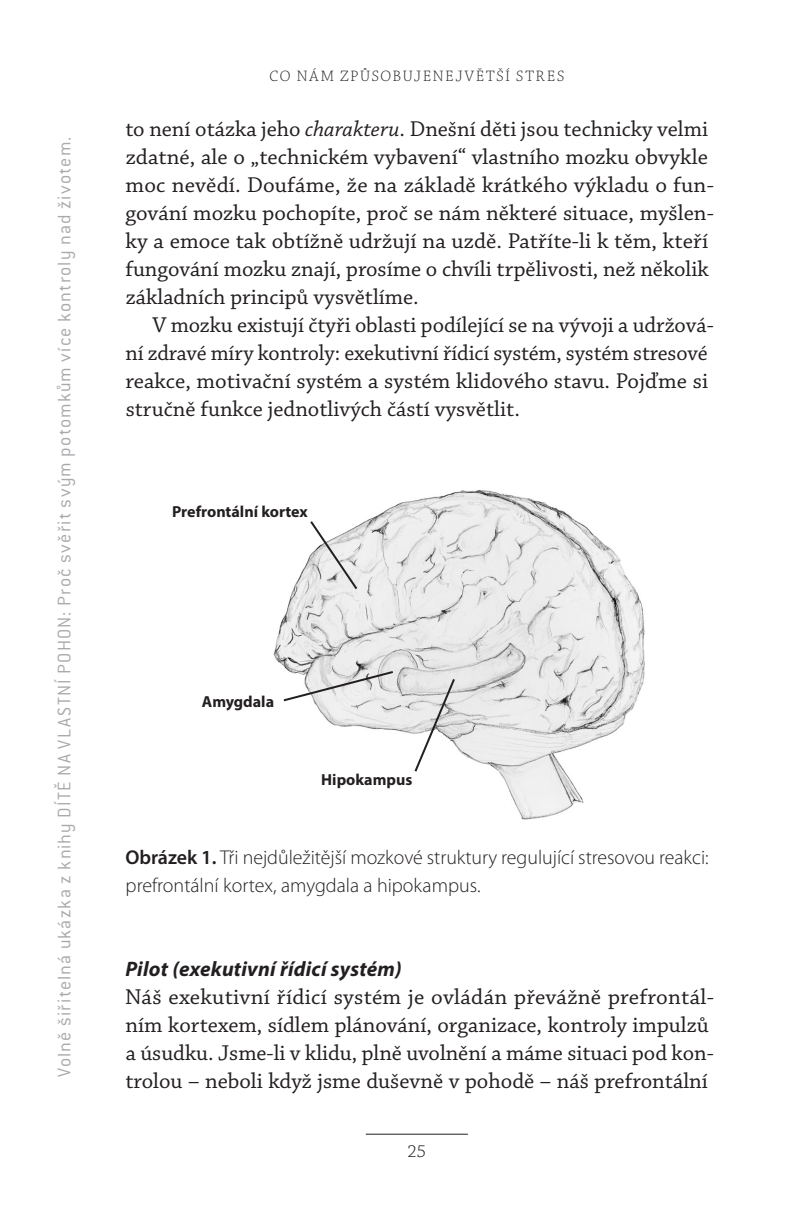
<style>
.page{position:relative;width:811px;height:1219px;background:#fff}
.page>*{position:absolute;margin:0;border:0;box-sizing:border-box;transform-origin:0 0}
.TEXT_prvni_odstavec{font:22.6px/28px "Chaparral Pro";color:#231f20}
.TEXT{font:22.6px/28px "Chaparral Pro";color:#231f20}
.T_3_a{font:italic 700 21px "Myriad Pro";letter-spacing:.01em;color:#231f20}
.POPISEK{font:300 20px/28px "Myriad Pro";color:#231f20}
.t1{font:300 20px "ITC Conduit LTCE";letter-spacing:.06em;color:#a8a9ad}
.t2{font:300 18px "Chaparral Pro";color:#231f20}
.OBRAZEK{font:700 16px "Myriad Pro";color:#231f20}
.t3{font:16px "Chaparral Pro Light Subh";letter-spacing:.12em;color:#231f20}
.s1{font-style:italic}
.s2{font-weight:600}
</style>
<div class="page">
<hr style="left:366px;top:1134px;width:102px;height:1px;background:#231f20">
<img style="left:273px;top:490px;width:372px;height:330px">
<svg style="left:308px;top:519px;width:51px;height:72px"></svg>
<svg style="left:281px;top:669px;width:114px;height:34px"></svg>
<svg style="left:413px;top:677px;width:43px;height:97px"></svg>
<p class="t1" style="left:53px;top:1077px;width:942px;rotate:-90deg">Volně šiřitelná ukázka z knihy DÍTĚ NA VLASTNÍ POHON: Proč svěřit svým potomkům více kontroly nad životem.</p>
<p class="t3" style="left:269px;top:68px;width:296px">CO NÁM ZPŮSOBUJENEJVĚTŠÍ STRES</p>
<p class="TEXT_prvni_odstavec" style="left:125px;top:116px;width:590px">to není otázka jeho <span class="s1">charakteru</span>. Dnešní děti jsou technicky velmi zdatné, ale o „technickém vybavení“ vlastního mozku obvykle moc nevědí. Doufáme, že na základě krátkého výkladu o fun&shy;gování mozku pochopíte, proč se nám některé situace, myšlen&shy;ky a emoce tak obtížně udržují na uzdě. Patříte-li k těm, kteří fungování mozku znají, prosíme o chvíli trpělivosti, než několik základních principů vysvětlíme.</p>
<p class="TEXT" style="left:125px;top:312px;width:590px;text-indent:27px">V mozku existují čtyři oblasti podílející se na vývoji a udržová&shy;ní zdravé míry kontroly: exekutivní řídicí systém, systém stresové reakce, motivační systém a systém klidového stavu. Pojďme si stručně funkce jednotlivých částí vysvětlit.</p>
<p class="OBRAZEK" style="left:172px;top:501px;width:137px">Prefrontální kortex</p>
<p class="OBRAZEK" style="left:202px;top:691px;width:74px">Amygdala</p>
<p class="OBRAZEK" style="left:321px;top:769px;width:93px">Hipokampus</p>
<p class="POPISEK" style="left:125px;top:843px;width:585px"><span class="s2">Obrázek 1.</span> Tři nejdůležitější mozkové struktury regulující stresovou reakci: prefrontální kortex, amygdala a hipokampus.</p>
<p class="T_3_a" style="left:125px;top:955px;width:278px">Pilot (exekutivní řídicí systém)</p>
<p class="TEXT_prvni_odstavec" style="left:125px;top:984px;width:590px">Náš exekutivní řídicí systém je ovládán převážně prefrontál&shy;ním kortexem, sídlem plánování, organizace, kontroly impulzů a úsudku. Jsme-li v klidu, plně uvolnění a máme situaci pod kon&shy;trolou – neboli když jsme duševně v pohodě – náš prefrontální</p>
<p class="t2" style="left:407px;top:1141px;width:20px">25</p>
</div>
